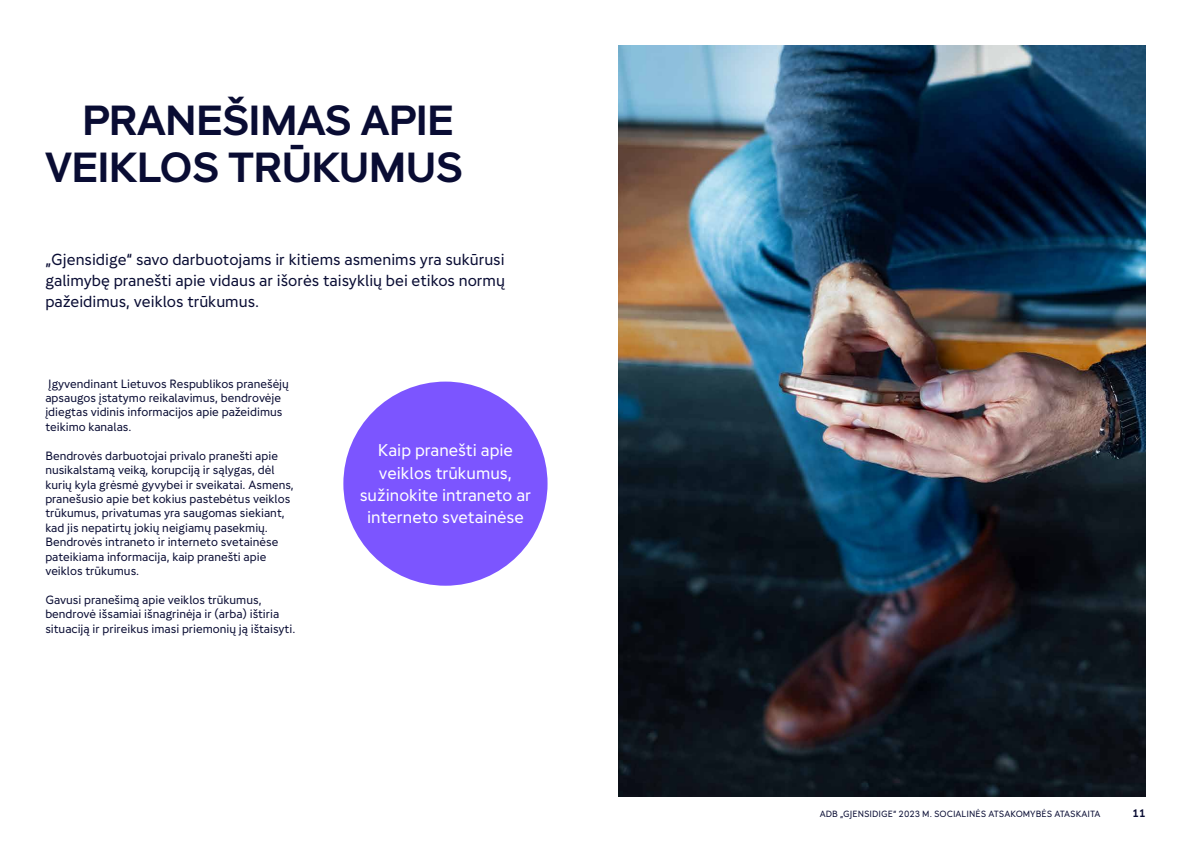
<style>
.page{position:relative;width:1191px;height:842px;background:#fff}
.page>*{position:absolute;margin:0;border:0;box-sizing:border-box;transform-origin:0 0}
.t1{font:42px/46.2px "Gjensidige Display";color:#090c33;text-align:right}
.t2{font:17px/22.1px "Gjensidige Type";color:#fff;text-align:center}
.t3{font:16px/21px "Gjensidige Type";color:#090c33;text-align:justify}
.t4{font:12px/14.4px "Gjensidige Type";color:#090c33}
.t5{font:700 11px "Gjensidige Type";color:#090c33}
.t6{font:9px "Gjensidige Type";color:#090c33}
</style>
<div class="page">
<img style="left:618px;top:45px;width:527px;height:752px">
<div style="left:343px;top:382px;width:204px;height:204px;background:#7c55ff;border-radius:50%"></div>
<h1 class="t1" style="left:45px;top:97px;width:418px">PRANEŠIMAS APIE<br>VEIKLOS TRŪKUMUS</h1>
<h3 class="t3" style="left:45px;top:248px;width:461px">„Gjensidige“ savo darbuotojams ir kitiems asmenims yra sukūrusi galimybę pranešti apie vidaus ar išorės taisyklių bei etikos normų pažeidimus, veiklos trūkumus.</h3>
<p class="t4" style="left:45px;top:376px;width:245px">Įgyvendinant Lietuvos Respublikos pranešėjų apsaugos įstatymo reikalavimus, bendrovėje įdiegtas vidinis informacijos apie pažeidimus teikimo kanalas.</p>
<p class="t4" style="left:45px;top:448px;width:250px">Bendrovės darbuotojai privalo pranešti apie nusikalstamą veiką, korupciją ir sąlygas, dėl kurių kyla grėsmė gyvybei ir sveikatai. Asmens, pranešusio apie bet kokius pastebėtus veiklos trūkumus, privatumas yra saugomas siekiant, kad jis nepatirtų jokių neigiamų pasekmių.<br>Bendrovės intraneto ir interneto svetainėse pateikiama informacija, kaip pranešti apie veiklos trūkumus.</p>
<p class="t4" style="left:45px;top:592px;width:251px">Gavusi pranešimą apie veiklos trūkumus, bendrovė išsamiai išnagrinėja ir (arba) ištiria situaciją ir prireikus imasi priemonių ją ištaisyti.</p>
<h2 class="t2" style="left:360px;top:439px;width:173px">Kaip pranešti apie veiklos trūkumus, sužinokite intraneto ar interneto svetainėse</h2>
<p class="t6" style="left:819px;top:808px;width:282px">ADB „GJENSIDIGE“ 2023 M. SOCIALINĖS ATSAKOMYBĖS ATASKAITA</p>
<p class="t5" style="left:1132px;top:806px;width:15px">11</p>
</div>
